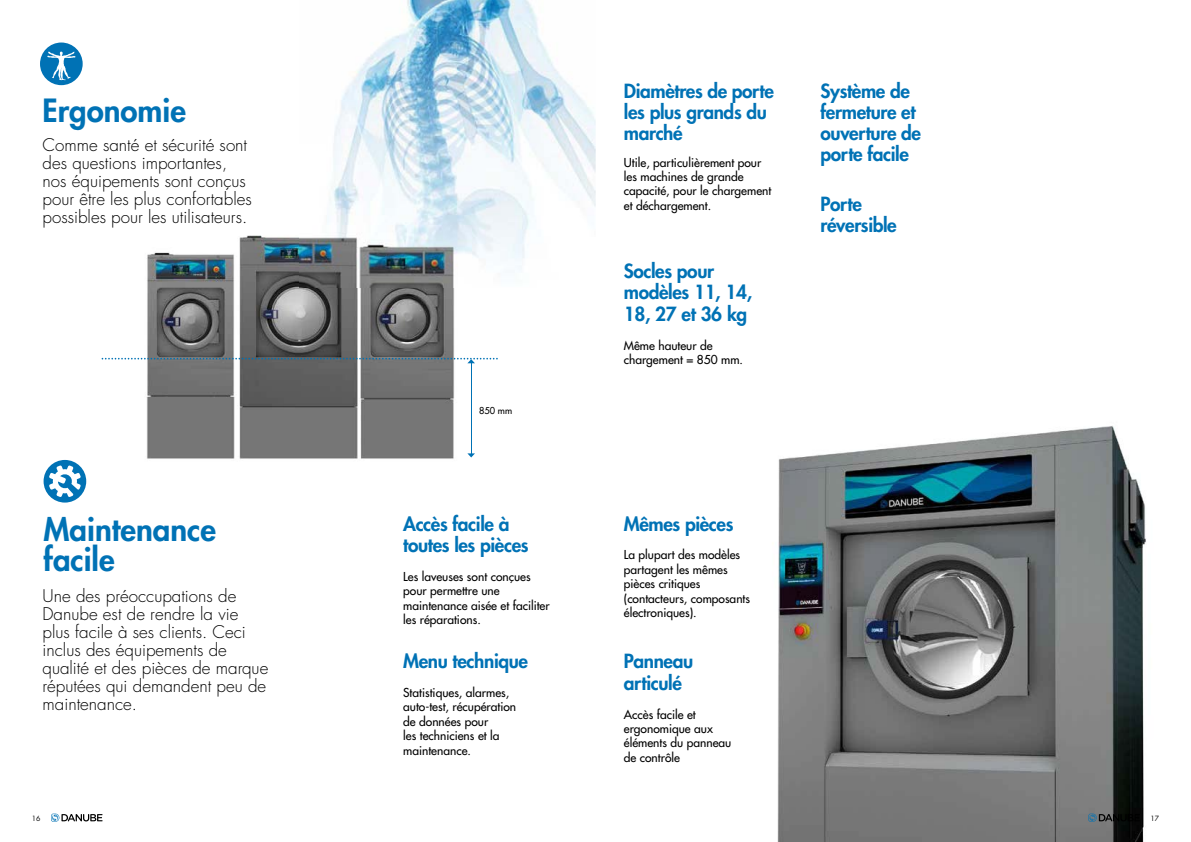
<style>
.page{position:relative;width:1191px;height:842px;background:#fff}
.page>*{position:absolute;margin:0;border:0;box-sizing:border-box;transform-origin:0 0}
.t1{font:800 31.1px/30px "Futura Std";color:#0072b5}
.t2{font:800 19px/21px "Futura Std";letter-spacing:-.02em;color:#0072b5}
.t3{font:300 17px/18px "Futura Std";color:#000}
.t4{font:500 12px/14.4px "Futura Std";color:#000}
.t5{font:500 9.3px "Futura Std";color:#000}
.t6{font:7px "Futura Std";color:#000}
</style>
<div class="page">
<img style="left:328px;top:0;width:267px;height:270px">
<img style="left:86px;top:235px;width:385px;height:244px">
<img style="left:299px;top:226px;width:172px;height:61px">
<hr style="left:471px;top:363px;width:1px;height:91px;background:#0072b5">
<svg style="left:102px;top:358px;width:396px;height:5px"></svg>
<svg style="left:467px;top:453px;width:8px;height:4px"></svg>
<img style="left:777px;top:426px;width:369px;height:416px">
<svg style="left:40px;top:43px;width:43px;height:42px"></svg>
<svg style="left:44px;top:460px;width:42px;height:43px"></svg>
<svg style="left:51px;top:814px;width:52px;height:8px"></svg>
<svg style="left:1088px;top:814px;width:52px;height:8px"></svg>
<h1 class="t1" style="left:43px;top:96px;width:145px">Ergonomie</h1>
<h3 class="t3" style="left:43px;top:136px;width:211px">Comme santé et sécurité sont des questions importantes, nos équipements sont conçus pour être les plus confortables possibles pour les utilisateurs.</h3>
<h1 class="t1" style="left:44px;top:514px;width:174px">Maintenance facile</h1>
<h3 class="t3" style="left:43px;top:588px;width:227px">Une des préoccupations de<br>Danube est de rendre la vie plus facile à ses clients. Ceci inclus des équipements de qualité et des pièces de marque réputées qui demandent peu de maintenance.</h3>
<p class="t5" style="left:479px;top:404px;width:35px">850 mm</p>
<h2 class="t2" style="left:403px;top:513px;width:127px;line-height:21.6px">Accès facile à toutes les pièces</h2>
<p class="t4" style="left:403px;top:569px;width:148px">Les laveuses sont conçues pour permettre une maintenance aisée et faciliter les réparations.</p>
<h2 class="t2" style="left:403px;top:651px;width:126px">Menu technique</h2>
<p class="t4" style="left:403px;top:685px;width:114px">Statistiques, alarmes, auto-test, récupération de données pour<br>les techniciens et la maintenance.</p>
<h2 class="t2" style="left:624px;top:81px;width:151px">Diamètres de porte les plus grands du marché</h2>
<p class="t4" style="left:624px;top:155px;width:149px">Utile, particulièrement pour les machines de grande capacité, pour le chargement et déchargement.</p>
<h2 class="t2" style="left:624px;top:261px;width:130px;line-height:21.3px">Socles pour modèles 11, 14,<br>18, 27 et 36 kg</h2>
<p class="t4" style="left:624px;top:338px;width:121px">Même hauteur de chargement = 850 mm.</p>
<h2 class="t2" style="left:820px;top:81px;width:102px">Système de fermeture et ouverture de porte facile</h2>
<h2 class="t2" style="left:820px;top:194px;width:78px">Porte réversible</h2>
<h2 class="t2" style="left:624px;top:513px;width:111px">Mêmes pièces</h2>
<p class="t4" style="left:624px;top:548px;width:128px">La plupart des modèles partagent les mêmes pièces critiques (contacteurs, composants électroniques).</p>
<h2 class="t2" style="left:624px;top:650px;width:71px;line-height:21.6px">Panneau articulé</h2>
<p class="t4" style="left:624px;top:707px;width:109px">Accès facile et ergonomique aux éléments du panneau de contrôle</p>
<p class="t6" style="left:32px;top:814px;width:10px">16</p>
<p class="t6" style="left:1150px;top:814px;width:10px">17</p>
</div>
